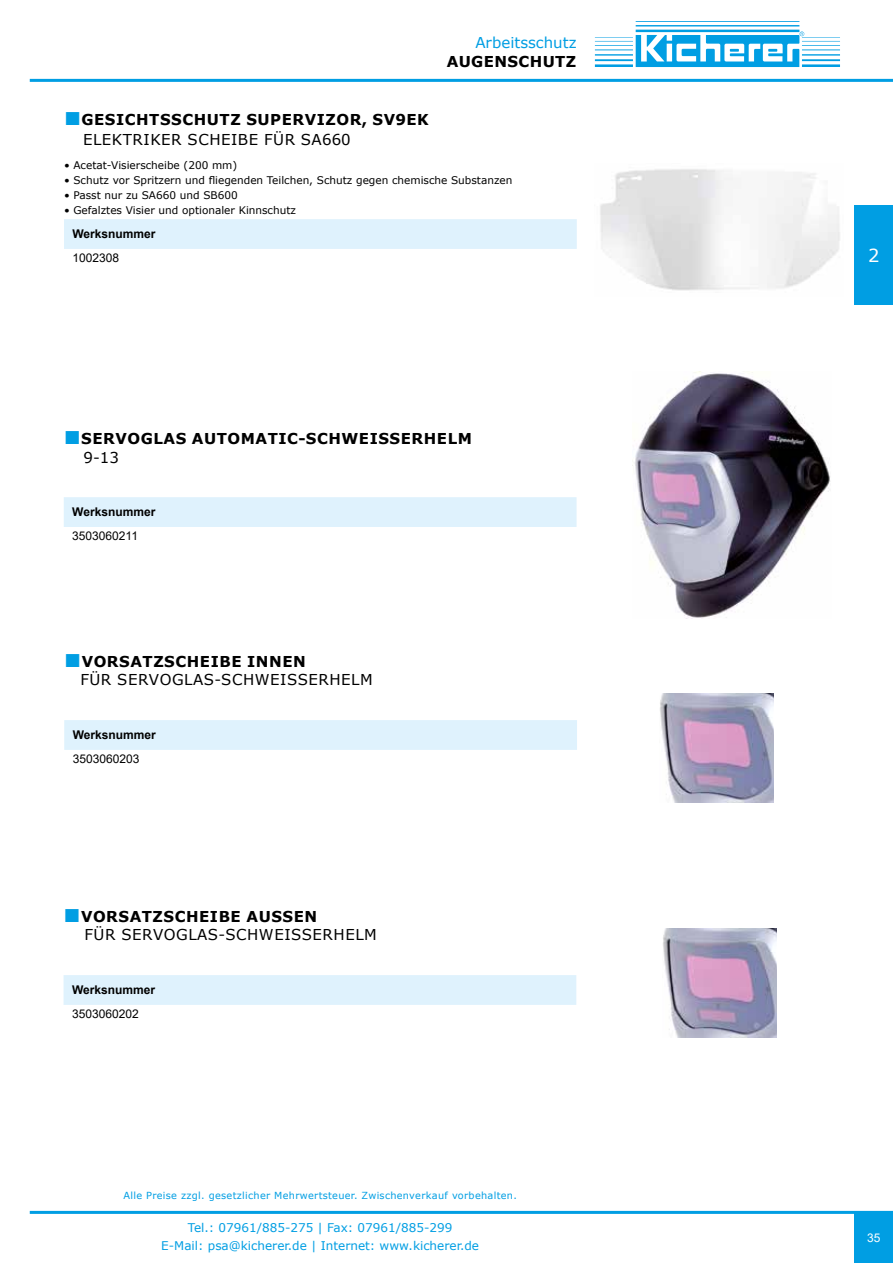
<style>
.page{position:relative;width:893px;height:1263px;background:#fff}
.page>*{position:absolute;margin:0;border:0;box-sizing:border-box;transform-origin:0 0}
.t1{font:18px "Verdana";color:#fff}
.t2{font:700 15px/19.4px "Verdana";letter-spacing:.035em;color:#000}
.t3{font:15px/18px "Verdana";letter-spacing:.035em;color:#000}
.t4{font:15px "Verdana";color:#009ee3}
.t5{font:12px/18px "Verdana";color:#009ee3;text-align:center}
.t6{font:700 12px "Arial";color:#000}
.t7{font:12px "Arial";color:#000}
.t8{font:12px "Arial";color:#fff}
.t9{font:10.5px "Verdana";color:#000}
.t10{font:9.75px "Verdana";letter-spacing:.03em;color:#009ee3}
.s1{font-family:"Times New Roman";font-weight:400;font-size:28.5px;color:#009ee3}
.s2{font-weight:400}
.s3{font-family:"Times New Roman";font-size:28.5px;color:#009ee3}
.s4{font-weight:700}
</style>
<div class="page">
<hr style="left:30px;top:79px;width:863px;height:3px;background:#009ee3">
<div style="left:854px;top:1211px;width:39px;height:52px;background:#009ee3"></div>
<svg style="left:595px;top:21px;width:245px;height:46px"></svg>
<div style="left:855px;top:205px;width:38px;height:99px;background:#009ee3"></div>
<hr style="left:30px;top:1211px;width:863px;height:3px;background:#009ee3">
<div style="left:64px;top:219px;width:513px;height:30px;background:#dff2fd"></div>
<div style="left:64px;top:497px;width:513px;height:30px;background:#dff2fd"></div>
<img style="left:632px;top:371px;width:199px;height:248px">
<div style="left:64px;top:720px;width:513px;height:30px;background:#dff2fd"></div>
<div style="left:64px;top:975px;width:512px;height:30px;background:#dff2fd"></div>
<img style="left:660px;top:693px;width:113px;height:109px">
<img style="left:663px;top:928px;width:113px;height:109px">
<h2 class="t4" style="left:475px;top:32px;width:103px">Arbeitsschutz</h2>
<h2 class="t2" style="left:83px;top:110px;width:347px;text-indent:-19px"><span class="s1">■</span>GESICHTSSCHUTZ SUPERVIZOR, SV9EK<br><span class="s2">ELEKTRIKER SCHEIBE FÜR SA660</span></h2>
<h2 class="t2" style="left:447px;top:52px;width:131px">AUGENSCHUTZ</h2>
<p class="t9" style="left:64px;top:158px;width:175px">• Acetat-Visierscheibe (200 mm)</p>
<p class="t9" style="left:64px;top:173px;width:450px">• Schutz vor Spritzern und fliegenden Teilchen, Schutz gegen chemische Substanzen</p>
<p class="t9" style="left:64px;top:188px;width:175px">• Passt nur zu SA660 und SB600</p>
<p class="t9" style="left:64px;top:203px;width:234px">• Gefalztes Visier und optionaler Kinnschutz</p>
<p class="t6" style="left:73px;top:226px;width:85px">Werksnummer</p>
<p class="t7" style="left:73px;top:249px;width:48px">1002308</p>
<h2 class="t2" style="left:84px;top:428px;width:390px;text-indent:-20px"><span class="s1">■</span>SERVOGLAS AUTOMATIC-SCHWEISSERHELM<br><span class="s2">9-13</span></h2>
<p class="t6" style="left:72px;top:504px;width:85px">Werksnummer</p>
<p class="t7" style="left:72px;top:527px;width:67px">3503060211</p>
<h2 class="t3" style="left:80px;top:652px;width:294px;text-indent:-16px"><span class="s3">■</span><span class="s4">VORSATZSCHEIBE INNEN<br></span>FÜR SERVOGLAS-SCHWEISSERHELM</h2>
<p class="t6" style="left:73px;top:727px;width:85px">Werksnummer</p>
<p class="t7" style="left:73px;top:750px;width:68px">3503060203</p>
<h2 class="t3" style="left:84px;top:907px;width:294px;text-indent:-21px"><span class="s3">■</span><span class="s4">VORSATZSCHEIBE AUSSEN<br></span>FÜR SERVOGLAS-SCHWEISSERHELM</h2>
<p class="t6" style="left:72px;top:982px;width:85px">Werksnummer</p>
<p class="t7" style="left:72px;top:1005px;width:68px">3503060202</p>
<p class="t10" style="left:123px;top:1189px;width:395px">Alle Preise zzgl. gesetzlicher Mehrwertsteuer. Zwischenverkauf vorbehalten.</p>
<p class="t5" style="left:161px;top:1219px;width:319px">Tel.: 07961/885-275 | Fax: 07961/885-299<br>E-Mail: psa@kicherer.de | Internet: www.kicherer.de</p>
<h1 class="t1" style="left:868px;top:243px;width:13px">2</h1>
<p class="t8" style="left:867px;top:1230px;width:15px">35</p>
</div>
